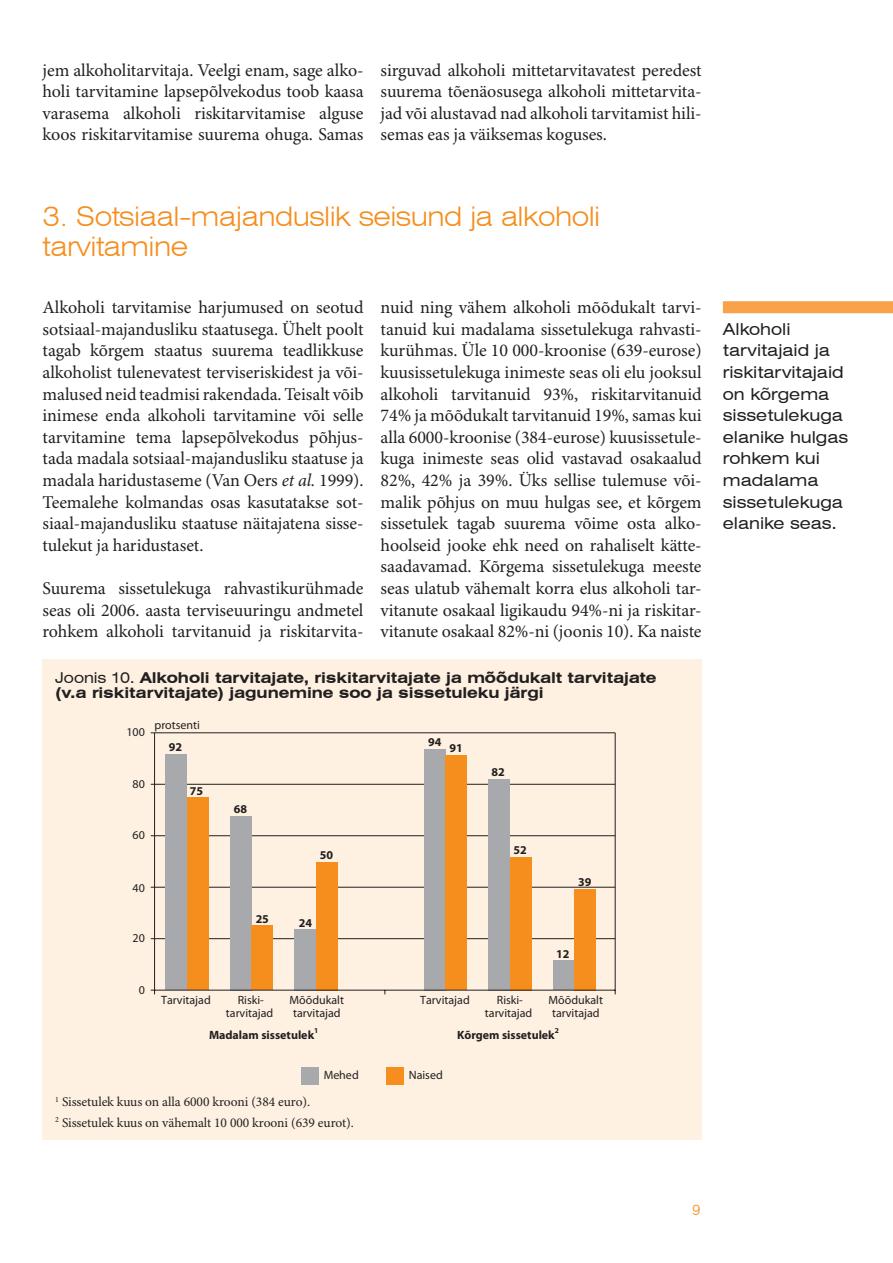
<style>
.page{position:relative;width:893px;height:1263px;background:#fff}
.page>*{position:absolute;margin:0;border:0;box-sizing:border-box;transform-origin:0 0}
._2__väike_pealkiri{font:300 expanded 27px/30px "Swiss 721 BT";letter-spacing:-.02em;color:#f68e1e}
.leib{font:18px/21.6px "Minion Pro";letter-spacing:-.005em;color:#231f20;text-align:justify}
.ääremärkus__parem{font:expanded 16.5px/21.6px "Swiss 721 BT";color:#231f20}
.Joonise_pealkiri{font:700 expanded 15px "Swiss 721 BT";letter-spacing:-.005em;color:#231f20}
.t1{font:300 15px "Swiss 721 BT";color:#f68e1e}
._02_allikas{font:13.5px "Minion Pro";letter-spacing:-.005em;color:#231f20}
.t2{font:12px/13.5px "Myriad Pro";color:#231f20;text-align:center}
.t3{font:700 12px "Myriad Pro";color:#231f20}
.t4{font:700 7.5px "Myriad Pro";color:#231f20}
.s1{font-style:italic}
.s2{font-weight:400}
</style>
<div class="page">
<div style="left:43px;top:659px;width:659px;height:481px;background:#fef1e2"></div>
<div style="left:301px;top:1067px;width:17px;height:17px;background:#a8a9ad"></div>
<div style="left:386px;top:1067px;width:17px;height:17px;background:#f68e1e"></div>
<hr style="left:155px;top:732px;width:460px;height:1px;background:#231f20">
<hr style="left:155px;top:784px;width:460px;height:1px;background:#231f20">
<hr style="left:155px;top:835px;width:460px;height:1px;background:#231f20">
<hr style="left:155px;top:887px;width:460px;height:1px;background:#231f20">
<hr style="left:155px;top:938px;width:460px;height:1px;background:#231f20">
<div style="left:166px;top:754px;width:21px;height:236px;background:#a8a9ad"></div>
<div style="left:230px;top:816px;width:22px;height:174px;background:#a8a9ad"></div>
<div style="left:295px;top:929px;width:21px;height:61px;background:#a8a9ad"></div>
<div style="left:424px;top:749px;width:21px;height:241px;background:#a8a9ad"></div>
<div style="left:488px;top:779px;width:22px;height:211px;background:#a8a9ad"></div>
<div style="left:553px;top:960px;width:21px;height:30px;background:#a8a9ad"></div>
<div style="left:187px;top:797px;width:22px;height:193px;background:#f68e1e"></div>
<div style="left:252px;top:925px;width:21px;height:65px;background:#f68e1e"></div>
<div style="left:316px;top:862px;width:22px;height:128px;background:#f68e1e"></div>
<div style="left:445px;top:755px;width:22px;height:235px;background:#f68e1e"></div>
<div style="left:510px;top:857px;width:21px;height:133px;background:#f68e1e"></div>
<div style="left:574px;top:889px;width:22px;height:101px;background:#f68e1e"></div>
<hr style="left:154px;top:733px;width:1px;height:257px;background:#231f20">
<hr style="left:615px;top:733px;width:1px;height:257px;background:#231f20">
<hr style="left:155px;top:990px;width:460px;height:1px;background:#231f20">
<div style="left:723px;top:301px;width:170px;height:12px;background:#f9a249"></div>
<p class="leib" style="left:43px;top:60px;width:323px">jem alkoholitarvitaja. Veelgi enam, sage alko&shy;holi tarvitamine lapsepõlvekodus toob kaasa varasema alkoholi riskitarvitamise alguse koos riskitarvitamise suurema ohuga. Samas</p>
<p class="leib" style="left:381px;top:60px;width:323px">sirguvad alkoholi mittetarvitavatest peredest suurema tõenäosusega alkoholi mittetarvita&shy;jad või alustavad nad alkoholi tarvitamist hili&shy;semas eas ja väiksemas koguses.</p>
<p class="_2__väike_pealkiri" style="left:43px;top:201px;width:559px">3. Sotsiaal-majanduslik seisund ja alkoholi tarvitamine</p>
<p class="leib" style="left:43px;top:297px;width:323px">Alkoholi tarvitamise harjumused on seotud sotsiaal-majandusliku staatusega. Ühelt poolt tagab kõrgem staatus suurema teadlikkuse alkoholist tulenevatest terviseriskidest ja või&shy;malused neid teadmisi rakendada. Teisalt võib inimese enda alkoholi tarvitamine või selle tarvitamine tema lapsepõlvekodus põhjus&shy;tada madala sotsiaal-majandusliku staatuse ja madala haridustaseme (Van Oers <span class="s1">et al.</span> 1999).<br>Teemalehe kolmandas osas kasutatakse sot&shy;siaal-majandusliku staatuse näitajatena sisse&shy;tulekut ja haridustaset.</p>
<p class="leib" style="left:43px;top:578px;width:323px">Suurema sissetulekuga rahvastikurühmade seas oli 2006. aasta terviseuuringu andmetel rohkem alkoholi tarvitanuid ja riskitarvita-</p>
<p class="leib" style="left:381px;top:297px;width:323px">nuid ning vähem alkoholi mõõdukalt tarvi&shy;tanuid kui madalama sissetulekuga rahvasti&shy;kurühmas. Üle 10 000-kroonise (639-eurose) kuusissetulekuga inimeste seas oli elu jooksul alkoholi tarvitanuid 93%, riskitarvitanuid 74% ja mõõdukalt tarvitanuid 19%, samas kui alla 6000-kroonise (384-eurose) kuusissetule&shy;kuga inimeste seas olid vastavad osakaalud 82%, 42% ja 39%. Üks sellise tulemuse või&shy;malik põhjus on muu hulgas see, et kõrgem sissetulek tagab suurema võime osta alko&shy;hoolseid jooke ehk need on rahaliselt kätte&shy;saadavamad. Kõrgema sissetulekuga meeste seas ulatub vähemalt korra elus alkoholi tar&shy;vitanute osakaal ligikaudu 94%-ni ja riskitar&shy;vitanute osakaal 82%-ni (joonis 10). Ka naiste</p>
<p class="Joonise_pealkiri" style="left:55px;top:669px;width:603px"><span class="s2">Joonis 10.</span> Alkoholi tarvitajate, riskitarvitajate ja mõõdukalt tarvitajate</p>
<p class="Joonise_pealkiri" style="left:55px;top:684px;width:490px">(v.a riskitarvitajate) jagunemine soo ja sissetuleku järgi</p>
<p class="t2" style="left:126px;top:726px;width:20px">100</p>
<p class="t2" style="left:155px;top:718px;width:47px">protsenti</p>
<p class="t3" style="left:169px;top:740px;width:15px">92</p>
<p class="t2" style="left:133px;top:777px;width:14px">80</p>
<p class="t3" style="left:190px;top:784px;width:15px">75</p>
<p class="t2" style="left:133px;top:828px;width:14px">60</p>
<p class="t2" style="left:133px;top:881px;width:14px">40</p>
<p class="t2" style="left:133px;top:932px;width:14px">20</p>
<p class="t3" style="left:234px;top:802px;width:15px">68</p>
<p class="t3" style="left:256px;top:912px;width:15px">25</p>
<p class="t3" style="left:320px;top:848px;width:15px">50</p>
<p class="t3" style="left:299px;top:916px;width:15px">24</p>
<p class="t3" style="left:428px;top:735px;width:15px">94</p>
<p class="t3" style="left:449px;top:742px;width:15px">91</p>
<p class="t3" style="left:492px;top:765px;width:15px">82</p>
<p class="t3" style="left:513px;top:843px;width:15px">52</p>
<p class="t3" style="left:578px;top:875px;width:15px">39</p>
<p class="t3" style="left:556px;top:947px;width:15px">12</p>
<p class="t2" style="left:139px;top:984px;width:8px">0</p>
<p class="t2" style="left:161px;top:993px;width:51px">Tarvitajad</p>
<p class="t2" style="left:226px;top:993px;width:49px">Riski&shy;tarvitajad</p>
<p class="t2" style="left:290px;top:993px;width:56px;text-align:left">Mõõdukalt tarvitajad</p>
<p class="t2" style="left:420px;top:993px;width:51px">Tarvitajad</p>
<p class="t2" style="left:485px;top:993px;width:49px">Riski&shy;tarvitajad</p>
<p class="t2" style="left:549px;top:993px;width:56px;text-align:left">Mõõdukalt tarvitajad</p>
<p class="t3" style="left:209px;top:1028px;width:107px">Madalam sissetulek</p>
<p class="t4" style="left:314px;top:1026px;width:6px">1</p>
<p class="t3" style="left:457px;top:1028px;width:99px">Kõrgem sissetulek</p>
<p class="t4" style="left:555px;top:1026px;width:6px">2</p>
<p class="t2" style="left:324px;top:1068px;width:37px">Mehed</p>
<p class="t2" style="left:409px;top:1068px;width:36px">Naised</p>
<p class="_02_allikas" style="left:55px;top:1094px;width:256px"><sup>1</sup> Sissetulek kuus on alla 6000 krooni (384 euro).</p>
<p class="_02_allikas" style="left:55px;top:1114px;width:300px"><sup>2</sup> Sissetulek kuus on vähemalt 10 000 krooni (639 eurot).</p>
<p class="ääremärkus__parem" style="left:723px;top:318px;width:127px">Alkoholi tarvitajaid ja riskitarvitajaid on kõrgema sissetulekuga elanike hulgas rohkem kui madalama sissetulekuga elanike seas.</p>
<p class="t1" style="left:692px;top:1200px;width:9px">9</p>
</div>
